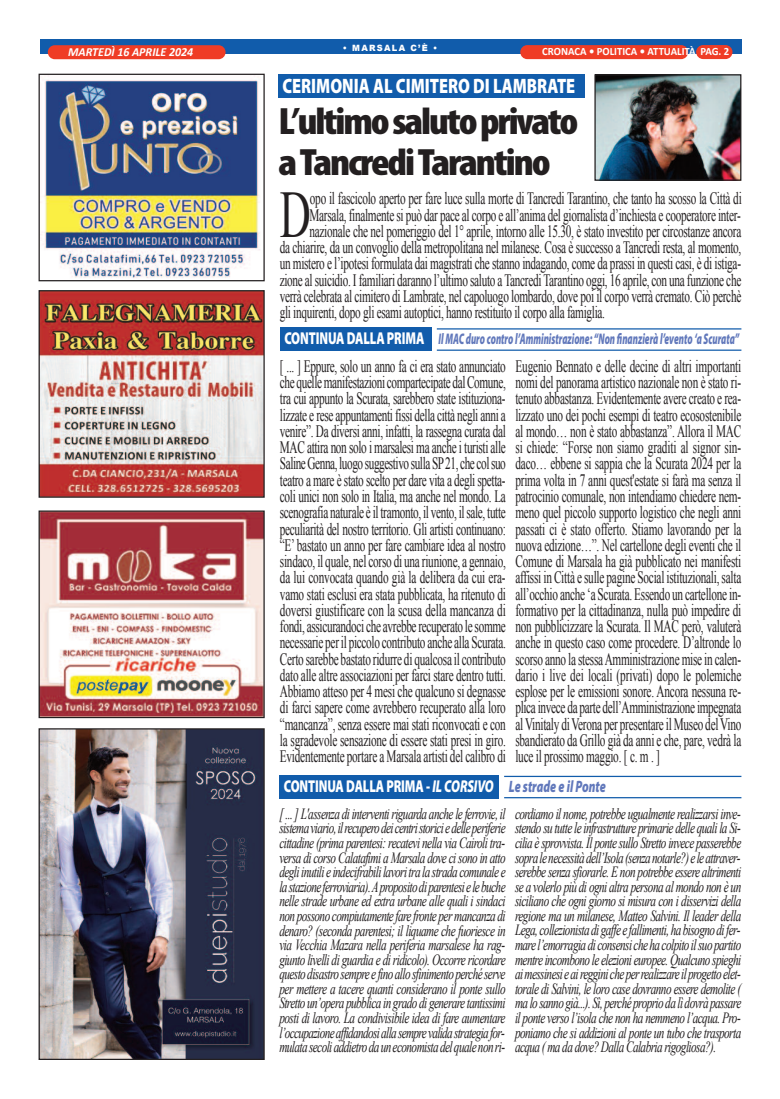
<style>
.page{position:relative;width:780px;height:1099px;background:#fff}
.page>*{position:absolute;margin:0;border:0;box-sizing:border-box;transform-origin:0 0}
.t1{font:66.5px "Times New Roman";color:#231f20;scale:.65 1}
.t2{font:900 condensed 38.25px/41px "Myriad Pro";letter-spacing:-.05em;color:#231f20;scale:1.1 1}
.t3{font:900 20.88px "Myriad Pro";color:#fff;scale:.78 1}
.t4{font:17.38px/16.2px "Times New Roman";letter-spacing:-.025em;color:#231f20;text-align:justify;scale:.65 1}
.t5{font:900 17.25px "Myriad Pro";letter-spacing:-.01em;color:#fff;scale:.72 1}
.t6{font:italic 15.62px/14.6px "Times New Roman";letter-spacing:-.05em;color:#231f20;text-align:justify;scale:.72 1}
.t7{font:italic 900 15.38px "Myriad Pro";color:#6178bb;scale:.59 1}
.t8{font:italic 700 12.38px "Calibri";color:#fff;scale:.96 1}
.t9{font:700 11.12px "Calibri";color:#fff;scale:.96 1}
.t10{font:900 8.62px "Arial";letter-spacing:.15em;color:#fff;scale:.96 1}
.s1{font-style:normal;font-size:17.25px;color:#fff}
.s2{font-style:italic}
.s3{font-style:italic;font-size:16.5px;color:#6178bb}
</style>
<div class="page">
<div style="left:40px;top:40px;width:701px;height:14px;background:#115cab"></div>
<div style="left:696px;top:45px;width:36px;height:14px;background:#ef3c25;border-radius:7px"></div>
<div style="left:520px;top:45px;width:168px;height:14px;background:#ef3c25;border-radius:7px"></div>
<div style="left:48px;top:45px;width:177px;height:14px;background:#ef3c25;border-radius:7px"></div>
<div style="left:280px;top:327px;width:152px;height:24px;background:#115cab"></div>
<hr style="left:437px;top:328px;width:304px;height:1px;background:#115cab">
<hr style="left:437px;top:349px;width:304px;height:2px;background:#115cab">
<div style="left:278px;top:74px;width:307px;height:24px;background:#115cab"></div>
<img style="left:596px;top:76px;width:143px;height:103px">
<div style="left:594px;top:74px;width:147px;height:107px;border:1px solid #231f20"></div>
<img style="left:41px;top:76px;width:219px;height:202px">
<div style="left:39px;top:74px;width:226px;height:207px;border:1px solid #231f20"></div>
<img style="left:41px;top:292px;width:222px;height:203px">
<div style="left:39px;top:290px;width:226px;height:207px;border:1px solid #231f20"></div>
<img style="left:41px;top:512px;width:222px;height:204px">
<div style="left:39px;top:510px;width:226px;height:208px;border:1px solid #231f20"></div>
<img style="left:41px;top:730px;width:222px;height:327px">
<div style="left:39px;top:728px;width:226px;height:331px;border:1px solid #231f20"></div>
<div style="left:279px;top:774px;width:220px;height:24px;background:#115cab"></div>
<hr style="left:504px;top:775px;width:237px;height:2px;background:#115cab">
<hr style="left:504px;top:797px;width:237px;height:1px;background:#115cab">
<p class="t10" style="left:343px;top:41px;width:100px">• MARSALA C’È •</p>
<p class="t8" style="left:68px;top:47px;width:132px">MARTEDÌ 16 APRILE 2024</p>
<p class="t9" style="left:542px;top:47px;width:196px">CRONACA • POLITICA • ATTUALITÀ PAG. 2</p>
<p class="t3" style="left:282px;top:78px;width:377px">CERIMONIA AL CIMITERO DI LAMBRATE</p>
<h2 class="t2" style="left:278px;top:104px;width:274px">L’ultimosalutoprivato aTancrediTarantino</h2>
<h1 class="t1" style="left:280px;top:178px;width:49px">D</h1>
<p class="t4" style="left:310px;top:190px;width:665px">opo il fascicolo aperto per fare luce sulla morte di Tancredi Tarantino, che tanto ha scosso la Città di</p>
<p class="t4" style="left:309px;top:207px;width:665px">Marsala, finalmente si può dar pace al corpo e all’anima del giornalista d’inchiesta e cooperatore inter-</p>
<p class="t4" style="left:309px;top:223px;width:665px">nazionale che nel pomeriggio del 1° aprile, intorno alle 15.30, è stato investito per circostanze ancora</p>
<p class="t4" style="left:280px;top:239px;width:711px">da chiarire, da un convoglio della metropolitana nel milanese. Cosa è successo a Tancredi resta, al momento,</p>
<p class="t4" style="left:280px;top:255px;width:711px">un mistero e l’ipotesi formulata dai magistrati che stanno indagando, come da prassi in questi casi, è di istiga-</p>
<p class="t4" style="left:280px;top:272px;width:711px">zione al suicidio. I familiari daranno l’ultimo saluto a Tancredi Tarantino oggi, 16 aprile, con una funzione che</p>
<p class="t4" style="left:280px;top:288px;width:711px">verrà celebrata al cimitero di Lambrate, nel capoluogo lombardo, dove poi il corpo verrà cremato. Ciò perchè</p>
<p class="t4" style="left:280px;top:304px;width:502px">gli inquirenti, dopo gli esami autoptici, hanno restituito il corpo alla famiglia.</p>
<p class="t7" style="left:284px;top:333px;width:772px"><span class="s1">CONTINUA DALLA PRIMA</span> Il MAC duro contro l’Amministrazione: “Non finanzierà l’evento ‘a Scurata”</p>
<p class="t4" style="left:280px;top:358px;width:349px">[ ... ] Eppure, solo un anno fa ci era stato annunciato che quelle manifestazioni compartecipate dal Comune, tra cui appunto la Scurata, sarebbero state istituziona&shy;lizzate e rese appuntamenti fissi della città negli anni a venire”. Da diversi anni, infatti, la rassegna curata dal MAC attira non solo i marsalesi ma anche i turisti alle Saline Genna, luogo suggestivo sulla SP21, che col suo teatro a mare è stato scelto per dare vita a degli spetta&shy;coli unici non solo in Italia, ma anche nel mondo. La scenografia naturale è il tramonto, il vento, il sale, tutte peculiarità del nostro territorio. Gli artisti continuano: “E’ bastato un anno per fare cambiare idea al nostro sindaco, il quale, nel corso di una riunione, a gennaio, da lui convocata quando già la delibera da cui era&shy;vamo stati esclusi era stata pubblicata, ha ritenuto di doversi giustificare con la scusa della mancanza di fondi, assicurandoci che avrebbe recuperato le somme necessarie per il piccolo contributo anche alla Scurata.<br>Certo sarebbe bastato ridurre di qualcosa il contributo dato alle altre associazioni per farci stare dentro tutti.<br>Abbiamo atteso per 4 mesi che qualcuno si degnasse di farci sapere come avrebbero recuperato alla loro “mancanza”, senza essere mai stati riconvocati e con la sgradevole sensazione di essere stati presi in giro.<br>Evidentemente portare a Marsala artisti del calibro di</p>
<p class="t4" style="left:515px;top:358px;width:349px">Eugenio Bennato e delle decine di altri importanti nomi del panorama artistico nazionale non è stato ri&shy;tenuto abbastanza. Evidentemente avere creato e rea&shy;lizzato uno dei pochi esempi di teatro ecosostenibile al mondo… non è stato abbastanza”. Allora il MAC si chiede: “Forse non siamo graditi al signor sin&shy;daco… ebbene si sappia che la Scurata 2024 per la prima volta in 7 anni quest'estate si farà ma senza il patrocinio comunale, non intendiamo chiedere nem&shy;meno quel piccolo supporto logistico che negli anni passati ci è stato offerto. Stiamo lavorando per la nuova edizione…”. Nel cartellone degli eventi che il Comune di Marsala ha già pubblicato nei manifesti affissi in Città e sulle pagine Social istituzionali, salta all’occhio anche ‘a Scurata. Essendo un cartellone in&shy;formativo per la cittadinanza, nulla può impedire di non pubblicizzare la Scurata. Il MAC però, valuterà anche in questo caso come procedere. D’altronde lo scorso anno la stessaAmministrazione mise in calen&shy;dario i live dei locali (privati) dopo le polemiche esplose per le emissioni sonore. Ancora nessuna re&shy;plica invece da parte dell’Amministrazione impegnata al Vinitaly di Verona per presentare il Museo del Vino sbandierato da Grillo già da anni e che, pare, vedrà la luce il prossimo maggio. [ c. m . ]</p>
<p class="t5" style="left:284px;top:779px;width:449px">CONTINUA DALLA PRIMA - <span class="s2">IL CORSIVO</span> <span class="s3">Le strade e il Ponte</span></p>
<p class="t6" style="left:279px;top:806px;width:316px">[ ... ] L'assenza di interventi riguarda anche le ferrovie, il sistema viario, il recupero dei centri storici e delle periferie cittadine (prima parentesi: recatevi nella via Cairoli tra&shy;versa di corso Calatafimi a Marsala dove ci sono in atto degli inutili e indecifrabili lavori tra la strada comunale e la stazioneferroviaria).Aproposito diparentesi e le buche nelle strade urbane ed extra urbane alle quali i sindaci non possono compiutamente fare fronte per mancanza di denaro? (seconda parentesi; il liquame che fuoriesce in via Vecchia Mazara nella periferia marsalese ha rag&shy;giunto livelli di guardia e di ridicolo). Occorre ricordare questo disastro sempre e fino allo sfinimento perché serve per mettere a tacere quanti considerano il ponte sullo Stretto un’opera pubblica in grado di generare tantissimi posti di lavoro. La condivisibile idea di fare aumentare l’occupazione affidandosi alla sempre valida strategiafor&shy;mulata secoli addietro da un economista del quale non ri-</p>
<p class="t6" style="left:515px;top:806px;width:316px">cordiamo il nome, potrebbe ugualmente realizzarsi inve&shy;stendo su tutte le infrastrutture primarie delle quali la Si&shy;cilia è sprovvista. Il ponte sullo Stretto invece passerebbe sopra le necessità dell’Isola (senza notarle?) e le attraver&shy;serebbe senza sfiorarle. E non potrebbe essere altrimenti se a volerlo più di ogni altra persona al mondo non è un siciliano che ogni giorno si misura con i disservizi della regione ma un milanese, Matteo Salvini. Il leader della Lega, collezionista di gaffe e fallimenti, ha bisogno difer&shy;mare l’emorragia di consensi che ha colpito il suo partito mentre incombono le elezioni europee. Qualcuno spieghi ai messinesi e ai reggini cheper realizzare ilprogetto elet&shy;torale di Salvini, le loro case dovranno essere demolite ( ma lo sanno già...). Sì, perché proprio da lì dovrà passare il ponte verso l’isola che non ha nemmeno l’acqua. Pro&shy;poniamo che si addizioni al ponte un tubo che trasporta acqua ( ma da dove? Dalla Calabria rigogliosa?).</p>
</div>
